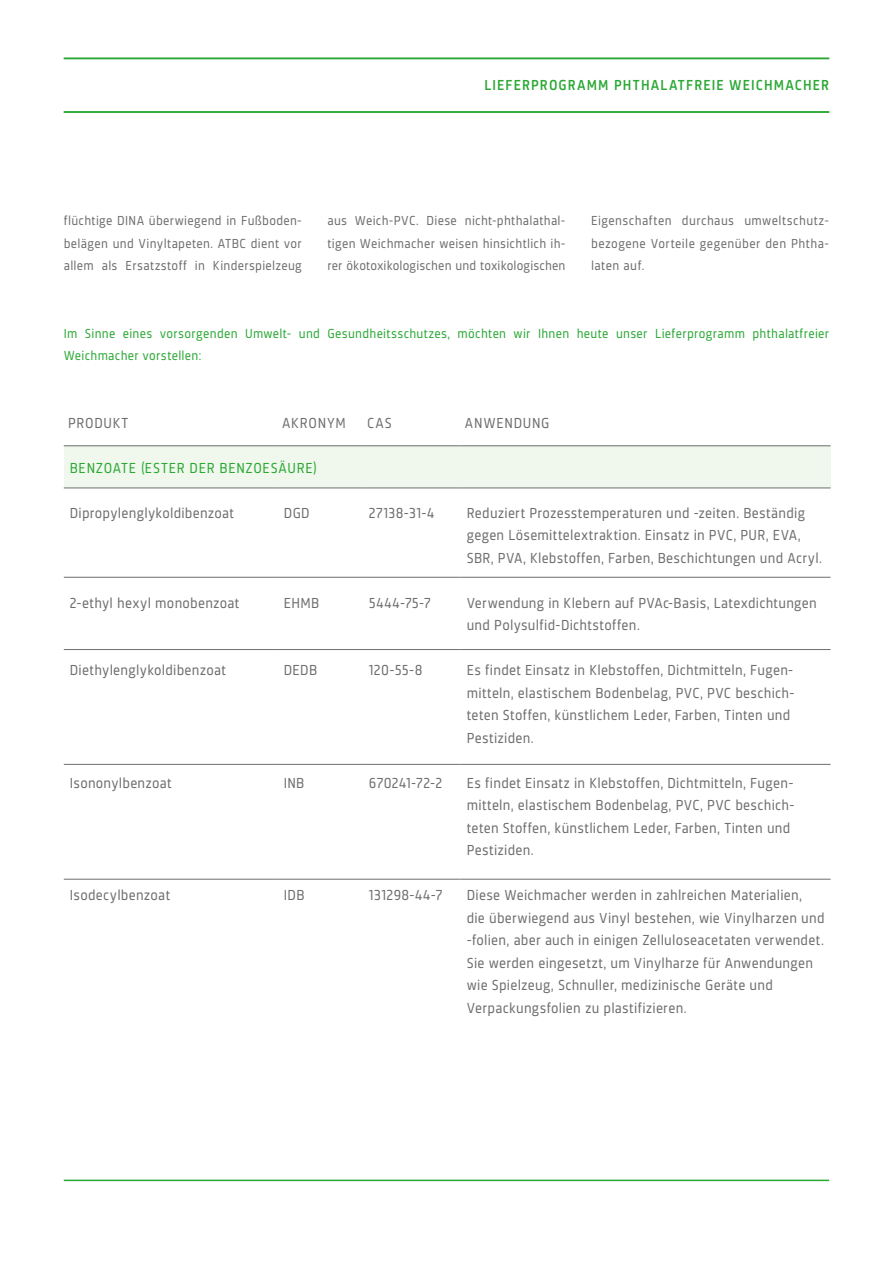
<style>
.page{position:relative;width:893px;height:1263px;background:#fff}
.page>*{position:absolute;margin:0;border:0;box-sizing:border-box;transform-origin:0 0}
.t1{font:15px/22.5px "Sinews Sans Pro";letter-spacing:.015em;color:#6e6e6e}
.t2{font:500 15px "Sinews Sans Pro";letter-spacing:.075em;color:#2aa834}
.t3{font:15px "Sinews Sans Pro";letter-spacing:.045em;color:#2aa834}
.t4{font:13.5px/22.5px "Sinews Sans Pro";letter-spacing:.025em;color:#6e6e6e;text-align:justify}
.t5{font:13.5px/22.5px "Sinews Sans Pro";letter-spacing:.02em;color:#2aa834}
</style>
<div class="page">
<hr style="left:64px;top:1179px;width:765px;height:2px;background:#2aa834">
<hr style="left:64px;top:58px;width:765px;height:1px;background:#2aa834">
<hr style="left:64px;top:111px;width:765px;height:2px;background:#2aa834">
<div style="left:64px;top:446px;width:767px;height:42px;background:#f0f7ec"></div>
<hr style="left:64px;top:445px;width:214px;height:1px;background:#6e6e6e">
<hr style="left:278px;top:445px;width:85px;height:1px;background:#6e6e6e">
<hr style="left:363px;top:445px;width:98px;height:1px;background:#6e6e6e">
<hr style="left:461px;top:445px;width:370px;height:1px;background:#6e6e6e">
<hr style="left:64px;top:488px;width:214px;height:1px;background:#6e6e6e">
<hr style="left:278px;top:488px;width:85px;height:1px;background:#6e6e6e">
<hr style="left:363px;top:488px;width:98px;height:1px;background:#6e6e6e">
<hr style="left:461px;top:488px;width:370px;height:1px;background:#6e6e6e">
<hr style="left:64px;top:577px;width:214px;height:1px;background:#6e6e6e">
<hr style="left:278px;top:577px;width:85px;height:1px;background:#6e6e6e">
<hr style="left:363px;top:577px;width:98px;height:1px;background:#6e6e6e">
<hr style="left:461px;top:577px;width:370px;height:1px;background:#6e6e6e">
<hr style="left:64px;top:649px;width:214px;height:1px;background:#6e6e6e">
<hr style="left:278px;top:649px;width:85px;height:1px;background:#6e6e6e">
<hr style="left:363px;top:649px;width:98px;height:1px;background:#6e6e6e">
<hr style="left:461px;top:649px;width:370px;height:1px;background:#6e6e6e">
<hr style="left:64px;top:764px;width:214px;height:1px;background:#6e6e6e">
<hr style="left:278px;top:764px;width:85px;height:1px;background:#6e6e6e">
<hr style="left:363px;top:764px;width:98px;height:1px;background:#6e6e6e">
<hr style="left:461px;top:764px;width:370px;height:1px;background:#6e6e6e">
<hr style="left:64px;top:879px;width:214px;height:1px;background:#6e6e6e">
<hr style="left:278px;top:879px;width:85px;height:1px;background:#6e6e6e">
<hr style="left:363px;top:879px;width:98px;height:1px;background:#6e6e6e">
<hr style="left:461px;top:879px;width:370px;height:1px;background:#6e6e6e">
<p class="t2" style="left:484px;top:77px;width:140px">LIEFERPROGRAMM PHTHALATF</p>
<p class="t2" style="left:694px;top:77px;width:101px">REIE WEICHMACH</p>
<p class="t2" style="left:813px;top:77px;width:18px">ER</p>
<p class="t4" style="left:64px;top:209px;width:240px">flüchtige DINA überwiegend in Fußboden&shy;belägen und Vinyltapeten. ATBC dient vor allem als Ersatzstoff in Kinderspielzeug</p>
<p class="t4" style="left:327px;top:209px;width:240px">aus Weich-PVC. Diese nicht-phthalathal&shy;tigen Weichmacher weisen hinsichtlich ih&shy;rer ökotoxikologischen und toxikologischen</p>
<p class="t4" style="left:591px;top:209px;width:240px">Eigenschaften durchaus umweltschutz&shy;bezogene Vorteile gegenüber den Phtha&shy;laten auf.</p>
<p class="t5" style="left:64px;top:322px;width:767px">Im Sinne eines vorsorgenden Umwelt- und Gesundheitsschutzes, möchten wir Ihnen heute unser Lieferprogramm phthalatfreier<br>Weichmacher vorstellen:</p>
<p class="t1" style="left:68px;top:411px;width:36px">Produkt</p>
<p class="t1" style="left:282px;top:411px;width:65px">Akronym</p>
<p class="t1" style="left:367px;top:411px;width:26px">CAS</p>
<p class="t1" style="left:465px;top:411px;width:11px">Anw</p>
<p class="t1" style="left:496px;top:411px;width:18px">endun</p>
<p class="t1" style="left:541px;top:411px;width:10px">g</p>
<p class="t3" style="left:70px;top:459px;width:249px">Benzoate (Ester der Benzoesäure)</p>
<p class="t1" style="left:70px;top:501px;width:166px">Dipropylenglykoldibenzoat</p>
<p class="t1" style="left:284px;top:501px;width:27px">DGD</p>
<p class="t1" style="left:369px;top:501px;width:67px">27138-31-4</p>
<p class="t1" style="left:467px;top:501px;width:357px">Reduziert Prozesstemperaturen und -zeiten. Beständig gegen Lösemittelextraktion. Einsatz in PVC, PUR, EVA,<br>SBR, PVA, Klebstoffen, Farben, Beschichtungen und Acryl.</p>
<p class="t1" style="left:70px;top:591px;width:171px">2-ethyl hexyl monobenzoat</p>
<p class="t1" style="left:284px;top:591px;width:37px">EHMB</p>
<p class="t1" style="left:369px;top:591px;width:63px">5444-75-7</p>
<p class="t1" style="left:467px;top:591px;width:352px">Verwendung in Klebern auf PVAc-Basis, Latexdichtungen und Polysulfid-Dichtstoffen.</p>
<p class="t1" style="left:70px;top:659px;width:158px">Diethylenglykoldibenzoat</p>
<p class="t1" style="left:284px;top:659px;width:35px">DEDB</p>
<p class="t1" style="left:369px;top:659px;width:55px">120-55-8</p>
<p class="t1" style="left:467px;top:659px;width:329px">Es findet Einsatz in Klebstoffen, Dichtmitteln, Fugen&shy;mitteln, elastischem Bodenbelag, PVC, PVC beschich&shy;teten Stoffen, künstlichem Leder, Farben, Tinten und Pestiziden.</p>
<p class="t1" style="left:70px;top:771px;width:103px">Isononylbenzoat</p>
<p class="t1" style="left:284px;top:771px;width:22px">INB</p>
<p class="t1" style="left:369px;top:771px;width:75px">670241-72-2</p>
<p class="t1" style="left:467px;top:771px;width:329px">Es findet Einsatz in Klebstoffen, Dichtmitteln, Fugen&shy;mitteln, elastischem Bodenbelag, PVC, PVC beschich&shy;teten Stoffen, künstlichem Leder, Farben, Tinten und Pestiziden.</p>
<p class="t1" style="left:70px;top:884px;width:102px">Isodecylbenzoat</p>
<p class="t1" style="left:284px;top:884px;width:22px">IDB</p>
<p class="t1" style="left:369px;top:884px;width:75px">131298-44-7</p>
<p class="t1" style="left:467px;top:884px;width:359px">Diese Weichmacher werden in zahlreichen Materialien,<br>die überwiegend aus Vinyl bestehen, wie Vinylharzen und -folien, aber auch in einigen Zelluloseacetaten verwendet.<br>Sie werden eingesetzt, um Vinylharze für Anwendungen wie Spielzeug, Schnuller, medizinische Geräte und Verpackungsfolien zu plastifizieren.</p>
</div>
